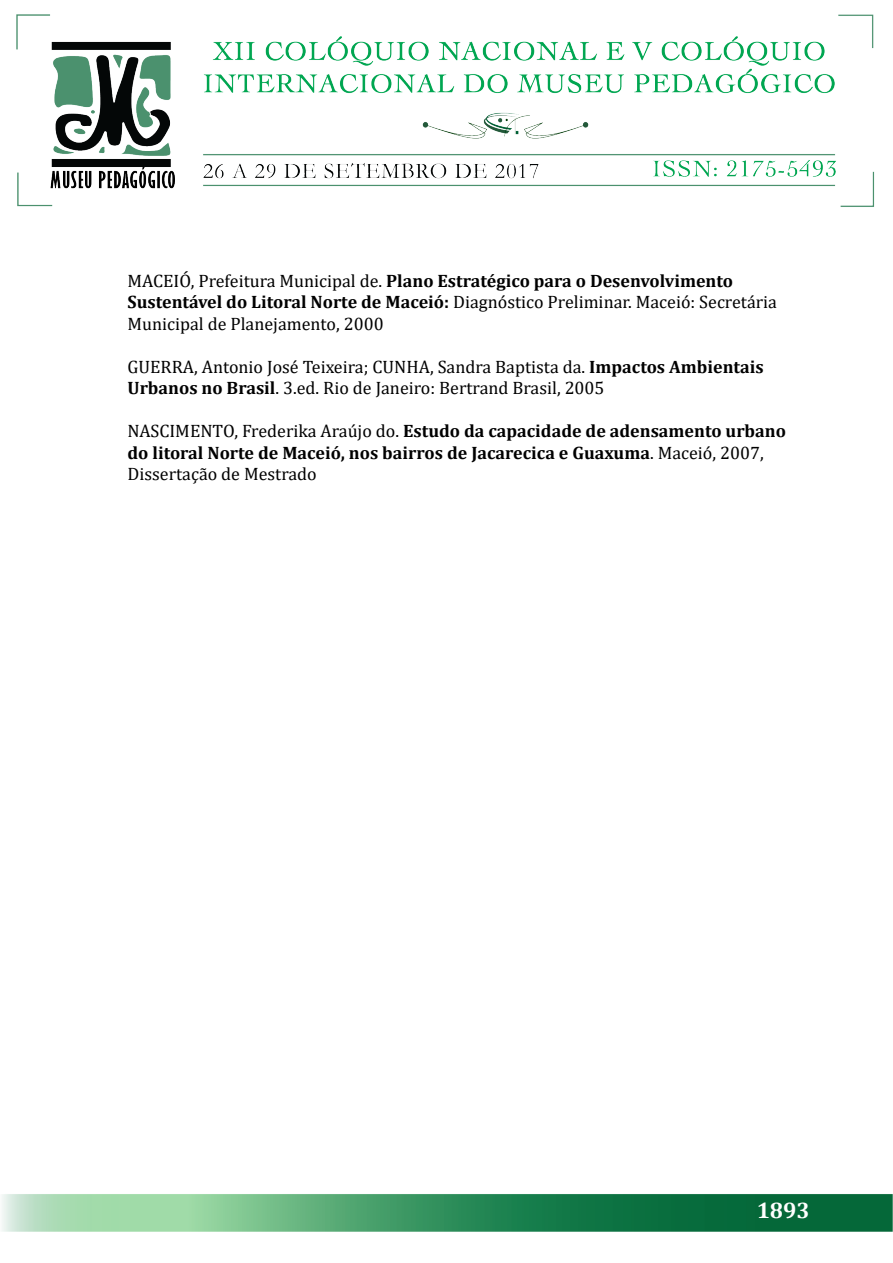
<style>
.page{position:relative;width:893px;height:1263px;background:#fff}
.page>*{position:absolute;margin:0;border:0;box-sizing:border-box;transform-origin:0 0}
.t1{font:700 22.5px "Cambria";color:#fff}
.t2{font:18px/21.6px "Cambria";color:#000}
.t3{font:700 18px/21.6px "Cambria";color:#000}
.s1{font-weight:700}
.s2{font-weight:400}
</style>
<div class="page">
<img style="left:2px;top:14px;width:890px;height:1218px">
<p class="t2" style="left:128px;top:269px;width:651px">MACEIÓ, Prefeitura Municipal de. <span class="s1">Plano Estratégico para o Desenvolvimento<br>Sustentável do Litoral Norte de Maceió:</span> Diagnóstico Preliminar. Maceió: Secretária<br>Municipal de Planejamento, 2000</p>
<p class="t2" style="left:128px;top:356px;width:638px">GUERRA, Antonio José Teixeira; CUNHA, Sandra Baptista da. <span class="s1">Impactos Ambientais<br>Urbanos no Brasil</span>. 3.ed. Rio de Janeiro: Bertrand Brasil, 2005</p>
<p class="t3" style="left:128px;top:419px;width:660px"><span class="s2">NASCIMENTO, Frederika Araújo do.</span> Estudo da capacidade de adensamento urbano do litoral Norte de Maceió, nos bairros de Jacarecica e Guaxuma<span class="s2">. Maceió, 2007,<br>Dissertação de Mestrado</span></p>
<p class="t1" style="left:757px;top:1195px;width:55px">1893</p>
</div>
